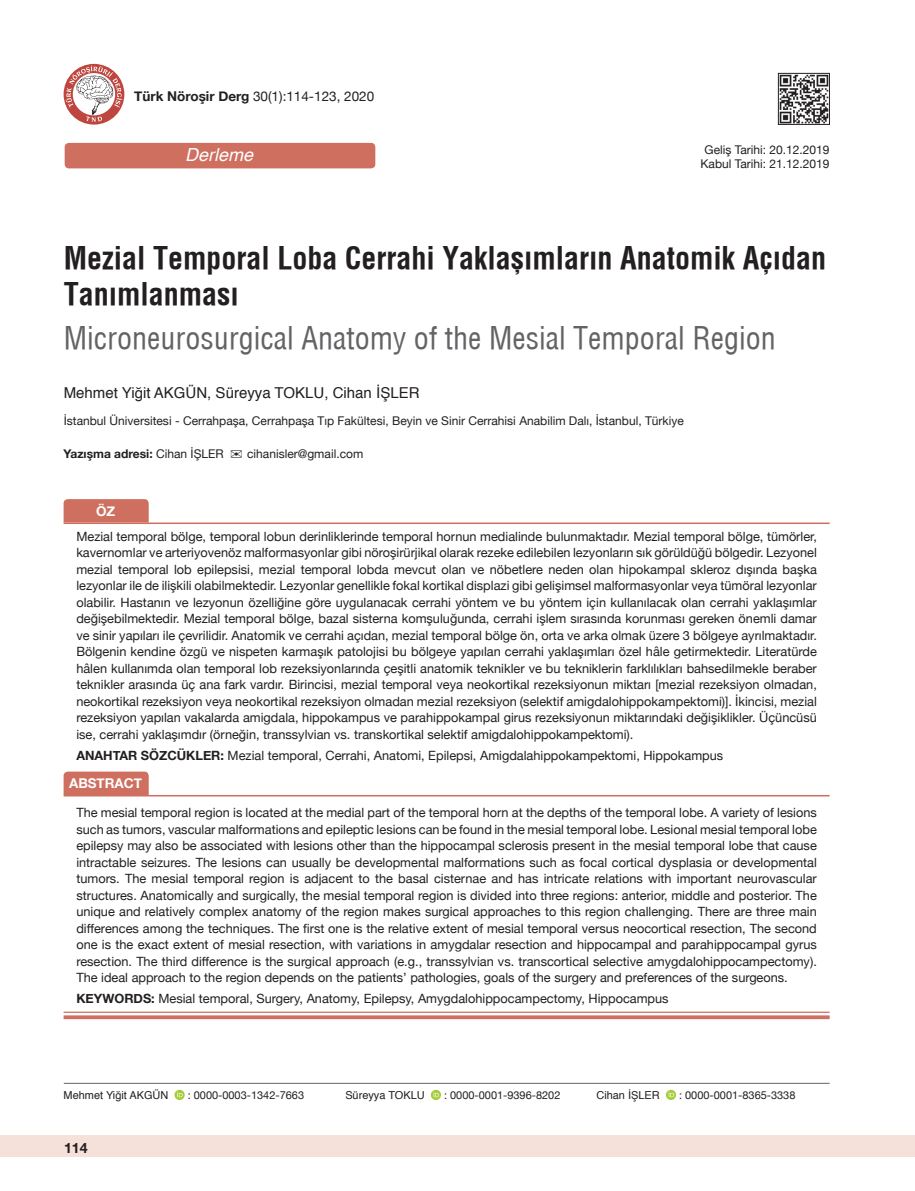
<style>
.page{position:relative;width:915px;height:1191px;background:#fff}
.page>*{position:absolute;margin:0;border:0;box-sizing:border-box;transform-origin:0 0}
.t1{font:700 30px/36px "Helvetica Condens";color:#231f20}
.t2{font:30px "Helvetica Condensed";color:#636366}
.t3{font:italic 18px "Helvetica";color:#fff}
.t4{font:15px "Helvetica";color:#231f20}
.t5{font:700 14.25px "Helvetica Neue";color:#231f20}
.t6{font:13.5px "Helvetica Neue";color:#231f20}
.t7{font:700 13.5px "Helvetica Neue";color:#fff}
.t8{font:12.75px/16.5px "Helvetica Neue";color:#231f20;text-align:justify}
.t9{font:12px/14.4px "Helvetica Neue";color:#231f20;text-align:center}
.t10{font:700 12px "Helvetica Neue";color:#231f20}
.t11{font:10.95px "Helvetica Neue";color:#231f20}
.t12{font:10.95px "Helvetica";color:#231f20}
.s1{font-weight:700}
.s2{font-weight:400}
</style>
<div class="page">
<div style="left:0;top:1135px;width:914px;height:22px;background:#f6e1da"></div>
<hr style="left:64px;top:1083px;width:765px;height:1px;background:#636366">
<svg style="left:665px;top:1089px;width:10px;height:11px"></svg>
<svg style="left:668px;top:1091px;width:6px;height:6px"></svg>
<svg style="left:174px;top:1089px;width:11px;height:11px"></svg>
<svg style="left:177px;top:1091px;width:6px;height:6px"></svg>
<svg style="left:430px;top:1089px;width:11px;height:11px"></svg>
<svg style="left:433px;top:1091px;width:6px;height:6px"></svg>
<img style="left:779px;top:75px;width:48px;height:48px">
<div style="left:777px;top:73px;width:52px;height:52px;border:1px solid #231f20"></div>
<div style="left:65px;top:143px;width:310px;height:25px;background:#ce6f60;border-radius:4px"></div>
<div style="left:64px;top:771px;width:85px;height:24px;background:#ce6f60"></div>
<hr style="left:64px;top:795px;width:765px;height:1px;background:#ce6f60">
<hr style="left:64px;top:1011px;width:765px;height:2px;background:#ce6f60">
<svg style="left:64px;top:1015px;width:765px;height:4px;background:#d27d6f"></svg>
<div style="left:64px;top:499px;width:85px;height:23px;background:#ce6f60"></div>
<hr style="left:64px;top:522px;width:765px;height:2px;background:#ce6f60">
<svg style="left:64px;top:64px;width:60px;height:61px"></svg>
<svg style="left:66px;top:66px;width:56px;height:56px"></svg>
<p class="t6" style="left:134px;top:86px;width:241px"><span class="s1">Türk Nöroşir Derg</span> 30(1):114-123, 2020</p>
<h2 class="t3" style="left:185px;top:140px;width:70px">Derleme</h2>
<p class="t9" style="left:700px;top:143px;width:130px">Geliş Tarihi: 20.12.2019<br>Kabul Tarihi: 21.12.2019</p>
<h1 class="t1" style="left:64px;top:240px;width:763px">Mezial Temporal Loba Cerrahi Yaklaşımların Anatomik Açıdan<br>Tanımlanması</h1>
<h1 class="t2" style="left:64px;top:319px;width:713px">Microneurosurgical Anatomy of the Mesial Temporal Region</h1>
<p class="t4" style="left:64px;top:381px;width:357px">Mehmet Yiğit AKGÜN, Süreyya TOKLU, Cihan İŞLER</p>
<p class="t9" style="left:64px;top:415px;width:621px">İstanbul Üniversitesi - Cerrahpaşa, Cerrahpaşa Tıp Fakültesi, Beyin ve Sinir Cerrahisi Anabilim Dalı, İstanbul, Türkiye</p>
<p class="t10" style="left:64px;top:445px;width:161px">Yazışma adresi: <span class="s2">Cihan İŞLER</span></p>
<p class="t9" style="left:247px;top:448px;width:118px">cihanisler@gmail.com</p>
<p class="t7" style="left:96px;top:500px;width:21px">ÖZ</p>
<p class="t8" style="left:76px;top:528px;width:741px">Mezial temporal bölge, temporal lobun derinliklerinde temporal hornun medialinde bulunmaktadır. Mezial temporal bölge, tümörler, kavernomlar ve arteriyovenöz malformasyonlar gibi nöroşirürjikal olarak rezeke edilebilen lezyonların sık görüldüğü bölgedir. Lezyonel mezial temporal lob epilepsisi, mezial temporal lobda mevcut olan ve nöbetlere neden olan hipokampal skleroz dışında başka lezyonlar ile de ilişkili olabilmektedir. Lezyonlar genellikle fokal kortikal displazi gibi gelişimsel malformasyonlar veya tümöral lezyonlar olabilir. Hastanın ve lezyonun özelliğine göre uygulanacak cerrahi yöntem ve bu yöntem için kullanılacak olan cerrahi yaklaşımlar değişebilmektedir. Mezial temporal bölge, bazal sisterna komşuluğunda, cerrahi işlem sırasında korunması gereken önemli damar ve sinir yapıları ile çevrilidir. Anatomik ve cerrahi açıdan, mezial temporal bölge ön, orta ve arka olmak üzere 3 bölgeye ayrılmaktadır.<br>Bölgenin kendine özgü ve nispeten karmaşık patolojisi bu bölgeye yapılan cerrahi yaklaşımları özel hâle getirmektedir. Literatürde hâlen kullanımda olan temporal lob rezeksiyonlarında çeşitli anatomik teknikler ve bu tekniklerin farklılıkları bahsedilmekle beraber teknikler arasında üç ana fark vardır. Birincisi, mezial temporal veya neokortikal rezeksiyonun miktarı [mezial rezeksiyon olmadan, neokortikal rezeksiyon veya neokortikal rezeksiyon olmadan mezial rezeksiyon (selektif amigdalohippokampektomi)]. İkincisi, mezial rezeksiyon yapılan vakalarda amigdala, hippokampus ve parahippokampal girus rezeksiyonun miktarındaki değişiklikler. Üçüncüsü ise, cerrahi yaklaşımdır (örneğin, transsylvian vs. transkortikal selektif amigdalohippokampektomi).</p>
<p class="t8" style="left:76px;top:747px;width:648px"><span class="s1">ANAHTAR SÖZCÜKLER:</span> Mezial temporal, Cerrahi, Anatomi, Epilepsi, Amigdalahippokampektomi, Hippokampus</p>
<p class="t7" style="left:69px;top:773px;width:75px">ABSTRACT</p>
<p class="t8" style="left:76px;top:805px;width:741px">The mesial temporal region is located at the medial part of the temporal horn at the depths of the temporal lobe. A variety of lesions such as tumors, vascular malformations and epileptic lesions can be found in the mesial temporal lobe. Lesional mesial temporal lobe epilepsy may also be associated with lesions other than the hippocampal sclerosis present in the mesial temporal lobe that cause intractable seizures. The lesions can usually be developmental malformations such as focal cortical dysplasia or developmental tumors. The mesial temporal region is adjacent to the basal cisternae and has intricate relations with important neurovascular structures. Anatomically and surgically, the mesial temporal region is divided into three regions: anterior, middle and posterior. The unique and relatively complex anatomy of the region makes surgical approaches to this region challenging. There are three main differences among the techniques. The first one is the relative extent of mesial temporal versus neocortical resection, The second one is the exact extent of mesial resection, with variations in amygdalar resection and hippocampal and parahippocampal gyrus resection. The third difference is the surgical approach (e.g., transsylvian vs. transcortical selective amygdalohippocampectomy).<br>The ideal approach to the region depends on the patients’ pathologies, goals of the surgery and preferences of the surgeons.</p>
<p class="t8" style="left:76px;top:991px;width:593px"><span class="s1">KEYWORDS:</span> Mesial temporal, Surgery, Anatomy, Epilepsy, Amygdalohippocampectomy, Hippocampus</p>
<p class="t12" style="left:64px;top:1087px;width:106px">Mehmet Yiğit AKGÜN</p>
<p class="t11" style="left:188px;top:1087px;width:118px">: 0000-0003-1342-7663</p>
<p class="t12" style="left:345px;top:1087px;width:81px">Süreyya TOKLU</p>
<p class="t11" style="left:444px;top:1087px;width:118px">: 0000-0001-9396-8202</p>
<p class="t12" style="left:596px;top:1087px;width:65px">Cihan İŞLER</p>
<p class="t11" style="left:679px;top:1087px;width:118px">: 0000-0001-8365-3338</p>
<p class="t5" style="left:64px;top:1137px;width:25px">114</p>
</div>
